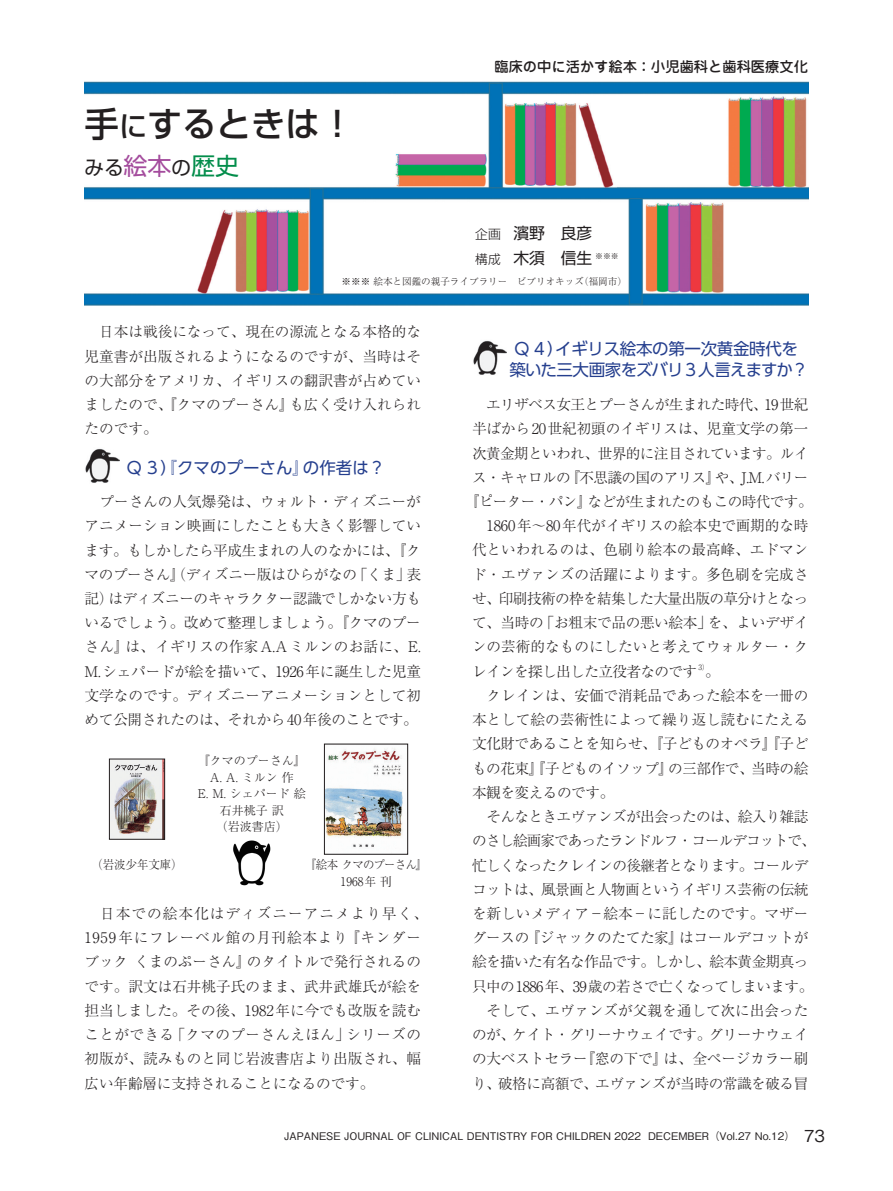
<style>
.page{position:relative;width:893px;height:1191px;background:#fff}
.page>*{position:absolute;margin:0;border:0;box-sizing:border-box;transform-origin:0 0}
.t1{font:500 34.5px "Shin Go Pro";color:#231f20}
.t2{font:19.5px "Shin Go Pro";color:#231f20}
.t3{font:16.5px/20.9px "UD Shin Go Pro";letter-spacing:-.02em;color:#253f8e;text-align:center}
.t4{font:16.5px "UD Shin Go Pro";color:#253f8e}
.t5{font:15.75px/25.5px "Shin Go Pro";color:#231f20}
.t6{font:300 14.7px/24.2px "Ryumin Pro";letter-spacing:-.01em;color:#231f20;text-align:justify}
.t7{font:300 14.7px/24.2px "Ryumin Pro";letter-spacing:-.03em;color:#231f20}
.t8{font:300 14.7px "Ryumin Pro";letter-spacing:-.04em;color:#231f20}
.t9{font:500 14.25px "Jun 34 Pro";color:#231f20}
.t10{font:300 12px/16.5px "Ryumin Pro";color:#231f20;text-align:center}
.t11{font:300 12px/16.5px "Ryumin Pro";letter-spacing:-.07em;color:#231f20;text-align:center;scale:.95 1}
.t12{font:300 12px "Ryumin Pro";color:#231f20;scale:.95 1}
.t13{font:500 10.5px "Gothic BBB Pro";color:#231f20}
.t14{font:300 9.6px "Ryumin Pro";color:#231f20}
.t15{font:7.8px "Shin Go Pro";color:#231f20}
.t16{font:300 7.35px "Ryumin Pro";color:#231f20}
.s1{font-size:28.5px}
.s2{font-size:24px;color:#a44c9d}
.s3{font-size:24px;color:#038d4b}
.s4{font-weight:300;font-size:12.75px}
.s5{font-family:"Koz Min Pr 6 N";font-weight:400}
.s6{font-size:16.5px}
</style>
<div class="page">
<img style="left:85px;top:81px;width:723px;height:225px">
<img style="left:85px;top:449px;width:34px;height:34px">
<img style="left:473px;top:340px;width:34px;height:35px">
<img style="left:233px;top:840px;width:38px;height:46px">
<img style="left:111px;top:761px;width:52px;height:76px">
<div style="left:109px;top:759px;width:56px;height:80px;border:1px solid #231f20"></div>
<img style="left:326px;top:748px;width:77px;height:99px">
<div style="left:324px;top:744px;width:84px;height:110px;border:1px solid #231f20"></div>
<h1 class="t1" style="left:85px;top:95px;width:271px">手<span class="s1">に</span>するときは！</h1>
<h2 class="t2" style="left:85px;top:152px;width:156px">みる<span class="s2">絵本</span>の<span class="s3">歴史</span></h2>
<p class="t9" style="left:494px;top:55px;width:315px">臨床の中に活かす絵本：小児歯科と歯科医療文化</p>
<p class="t5" style="left:475px;top:218px;width:118px"><span class="s4">企画</span> 濱野　良彦<span class="s4">構成</span> 木須　信生</p>
<p class="t14" style="left:342px;top:274px;width:287px">※※※ 絵本と図鑑の親子ライブラリー　ビブリオキッズ（福岡市）</p>
<p class="t15" style="left:595px;top:250px;width:25px">※※※</p>
<p class="t6" style="left:85px;top:319px;width:338px">　日本は戦後になって、現在の源流となる本格的な児童書が出版されるようになるのですが、当時はその大部分をアメリカ、イギリスの翻訳書が占めていましたので、『クマのプーさん』も広く受け入れられたのです。</p>
<p class="t4" style="left:127px;top:454px;width:260px">Q３）『クマのプーさん』の作者は？</p>
<p class="t6" style="left:85px;top:488px;width:338px">　プーさんの人気爆発は、ウォルト・ディズニーがアニメーション映画にしたことも大きく影響しています。もしかしたら平成生まれの人のなかには、『クマのプーさん』（ディズニー版はひらがなの「くま」表記）はディズニーのキャラクター認識でしかない方もいるでしょう。改めて整理しましょう。『クマのプーさん』は、イギリスの作家A.Aミルンのお話に、E.<br>M.シェパードが絵を描いて、1926年に誕生した児童文学なのです。ディズニーアニメーションとして初めて公開されたのは、それから40年後のことです。</p>
<p class="t10" style="left:198px;top:751px;width:109px">『クマのプーさん』<br>A. A. ミルン 作<br>E. M. シェパード 絵石井桃子 訳<br>（岩波書店）</p>
<p class="t12" style="left:91px;top:855px;width:97px">（岩波少年文庫）</p>
<p class="t11" style="left:305px;top:855px;width:131px">『絵本 クマのプーさん』<br>1968年 <span class="s5">刊</span></p>
<p class="t6" style="left:85px;top:900px;width:345px;text-align:left">　日本での絵本化はディズニーアニメより早く、<br>1959 年にフレーベル館の月刊絵本より『キンダーブック くまのぷーさん』のタイトルで発行されるのです。訳文は石井桃子氏のまま、武井武雄氏が絵を担当しました。その後、1982年に今でも改版を読むことができる「クマのプーさんえほん」シリーズの初版が、読みものと同じ岩波書店より出版され、幅広い年齢層に支持されることになるのです。</p>
<p class="t3" style="left:509px;top:338px;width:301px">Q４）イギリス絵本の第一次黄金時代を築いた三大画家をズバリ３人言えますか？</p>
<p class="t8" style="left:472px;top:393px;width:338px">　エリザベス女王とプーさんが生まれた時代、19世紀</p>
<p class="t6" style="left:472px;top:415px;width:338px">半ばから20世紀初頭のイギリスは、児童文学の第一</p>
<p class="t8" style="left:472px;top:441px;width:338px">次黄金期といわれ、世界的に注目されています。ルイ</p>
<p class="t8" style="left:472px;top:466px;width:338px">ス・キャロルの『不思議の国のアリス』や、J.M.バリー</p>
<p class="t8" style="left:465px;top:490px;width:349px">『ピーター・パン』などが生まれたのもこの時代です。</p>
<p class="t6" style="left:472px;top:512px;width:338px">　1860年～80年代がイギリスの絵本史で画期的な時</p>
<p class="t6" style="left:472px;top:537px;width:338px">代といわれるのは、色刷り絵本の最高峰、エドマン</p>
<p class="t6" style="left:472px;top:561px;width:338px">ド・エヴァンズの活躍によります。多色刷を完成さ</p>
<p class="t8" style="left:472px;top:587px;width:338px">せ、印刷技術の枠を結集した大量出版の草分けとなっ</p>
<p class="t6" style="left:472px;top:609px;width:338px">て、当時の「お粗末で品の悪い絵本」を、よいデザイ</p>
<p class="t6" style="left:472px;top:633px;width:338px">ンの芸術的なものにしたいと考えてウォルター・ク</p>
<p class="t8" style="left:472px;top:659px;width:227px">レインを探し出した立役者なのです</p>
<p class="t16" style="left:698px;top:661px;width:12px">3）</p>
<p class="t7" style="left:472px;top:658px;width:345px;text-indent:233px">。<br>　クレインは、安価で消耗品であった絵本を一冊の本として絵の芸術性によって繰り返し読むにたえる文化財であることを知らせ、『子どものオペラ』『子どもの花束』『子どものイソップ』の三部作で、当時の絵本観を変えるのです。<br>　そんなときエヴァンズが出会ったのは、絵入り雑誌のさし絵画家であったランドルフ・コールデコットで、忙しくなったクレインの後継者となります。コールデコットは、風景画と人物画というイギリス芸術の伝統を新しいメディア－絵本－に託したのです。マザーグースの『ジャックのたてた家』はコールデコットが絵を描いた有名な作品です。しかし、絵本黄金期真っ只中の1886年、39歳の若さで亡くなってしまいます。　そして、エヴァンズが父親を通して次に出会ったのが、ケイト・グリーナウェイです。グリーナウェイの大ベストセラー『窓の下で』は、全ページカラー刷り、破格に高額で、エヴァンズが当時の常識を破る冒</p>
<p class="t13" style="left:284px;top:1127px;width:542px">JAPANESE JOURNAL OF CLINICAL DENTISTRY FOR CHILDREN 2022 DECEMBER（Vol.27 No.12）<span class="s6">　73</span></p>
</div>
